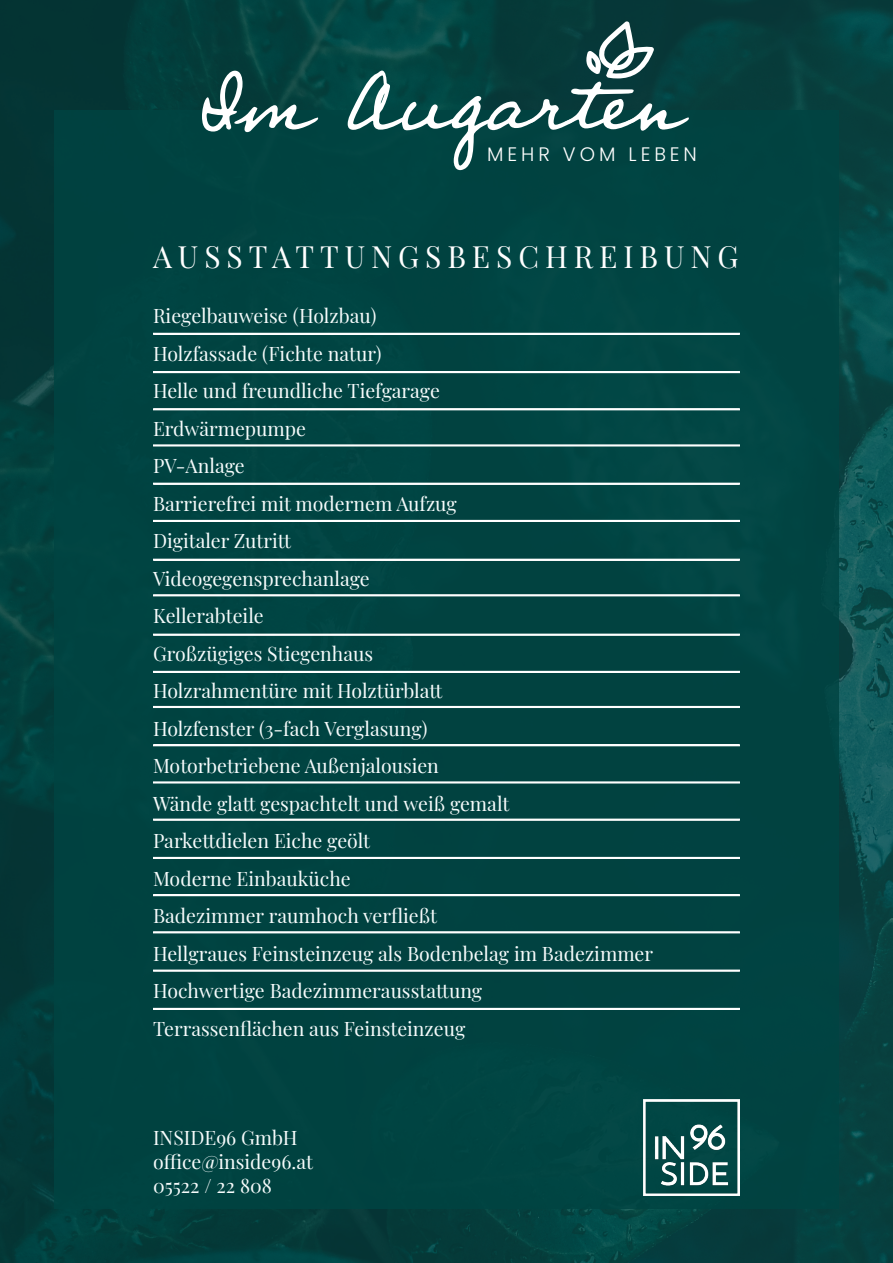
<style>
.page{position:relative;width:893px;height:1263px;background:#fff}
.page>*{position:absolute;margin:0;border:0;box-sizing:border-box;transform-origin:0 0}
.t1{font:30px "Playfair Display";letter-spacing:.2em;color:#fff}
.t2{font:19.5px/37.5px "Playfair Display";color:#f6fbfb}
.t3{font:300 19.5px "Poppins";letter-spacing:.2em;color:#fff}
</style>
<div class="page">
<img style="left:0;top:0;width:893px;height:1263px">
<div style="left:54px;top:111px;width:785px;height:1098px;background:#004442"></div>
<svg style="left:202px;top:71px;width:116px;height:61px"></svg>
<svg style="left:348px;top:21px;width:341px;height:149px"></svg>
<div style="left:153px;top:333px;width:587px;height:2px;border:2px solid #fff"></div>
<div style="left:153px;top:371px;width:587px;height:2px;border:2px solid #fff"></div>
<div style="left:153px;top:408px;width:587px;height:2px;border:2px solid #fff"></div>
<div style="left:153px;top:444px;width:587px;height:2px;border:2px solid #fff"></div>
<div style="left:153px;top:483px;width:587px;height:2px;border:2px solid #fff"></div>
<div style="left:153px;top:520px;width:587px;height:2px;border:2px solid #fff"></div>
<div style="left:153px;top:594px;width:587px;height:2px;border:2px solid #fff"></div>
<div style="left:153px;top:559px;width:587px;height:2px;border:2px solid #fff"></div>
<div style="left:153px;top:634px;width:587px;height:2px;border:2px solid #fff"></div>
<div style="left:153px;top:671px;width:587px;height:2px;border:2px solid #fff"></div>
<div style="left:153px;top:706px;width:587px;height:2px;border:2px solid #fff"></div>
<div style="left:153px;top:744px;width:587px;height:2px;border:2px solid #fff"></div>
<div style="left:153px;top:781px;width:587px;height:2px;border:2px solid #fff"></div>
<div style="left:153px;top:819px;width:587px;height:2px;border:2px solid #fff"></div>
<div style="left:153px;top:857px;width:587px;height:2px;border:2px solid #fff"></div>
<div style="left:153px;top:894px;width:587px;height:2px;border:2px solid #fff"></div>
<div style="left:153px;top:931px;width:587px;height:2px;border:2px solid #fff"></div>
<div style="left:153px;top:969px;width:587px;height:3px;border:2px solid #fff"></div>
<div style="left:153px;top:1008px;width:587px;height:2px;border:2px solid #fff"></div>
<img style="left:643px;top:1099px;width:97px;height:97px">
<p class="t3" style="left:487px;top:143px;width:211px">MEHR VOM LEBEN</p>
<h1 class="t1" style="left:153px;top:234px;width:587px">AUSSTATTUNGSBESCHREIBUNG</h1>
<p class="t2" style="left:153px;top:295px;width:502px">Riegelbauweise (Holzbau)<br>Holzfassade (Fichte natur)<br>Helle und freundliche Tiefgarage<br>Erdwärmepumpe<br>PV-Anlage<br>Barrierefrei mit modernem Aufzug<br>Digitaler Zutritt<br>Videogegensprechanlage<br>Kellerabteile<br>Großzügiges Stiegenhaus<br>Holzrahmentüre mit Holztürblatt<br>Holzfenster (3-fach Verglasung)<br>Motorbetriebene Außenjalousien<br>Wände glatt gespachtelt und weiß gemalt<br>Parkettdielen Eiche geölt<br>Moderne Einbauküche<br>Badezimmer raumhoch verfließt<br>Hellgraues Feinsteinzeug als Bodenbelag im Badezimmer<br>Hochwertige Badezimmerausstattung<br>Terrassenflächen aus Feinsteinzeug</p>
<p class="t2" style="left:153px;top:1124px;width:161px;line-height:24px">INSIDE96 GmbH office@inside96.at<br>05522 / 22 808</p>
</div>
